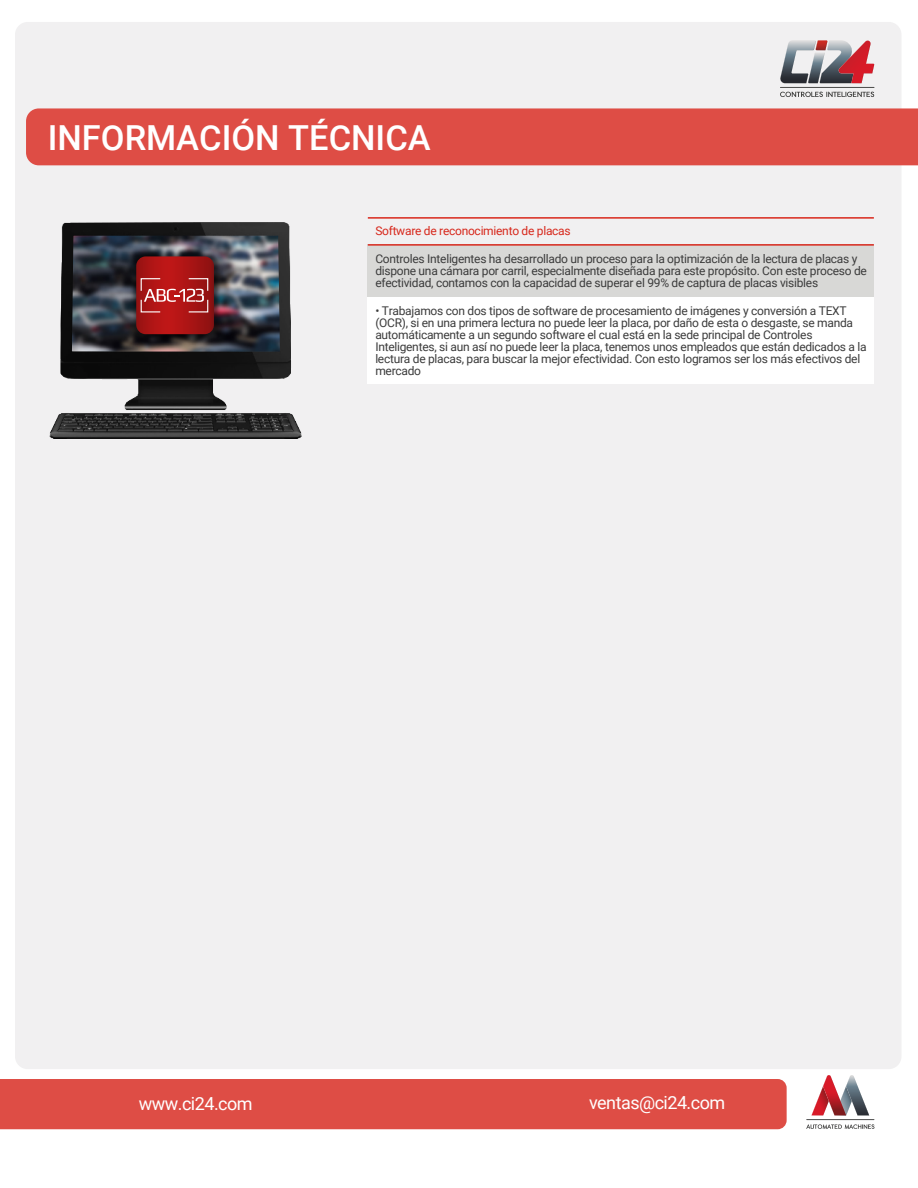
<style>
.page{position:relative;width:918px;height:1188px;background:#fff}
.page>*{position:absolute;margin:0;border:0;box-sizing:border-box;transform-origin:0 0}
.t1{font:500 34.5px "Roboto";color:#fff}
.t2{font:18px "Roboto";letter-spacing:-.03em;color:#fff}
.t3{font:12px/12px "Roboto";letter-spacing:-.02em;color:#3b3b3b}
.t4{font:12px "Roboto";letter-spacing:-.02em;color:#d7281c}
</style>
<div class="page">
<div style="left:15px;top:22px;width:887px;height:1047px;background:#f1f0f1;border-radius:13px"></div>
<div style="left:0;top:1079px;width:787px;height:50px;background:#de4d45"></div>
<div style="left:26px;top:108px;width:892px;height:57px;background:#de4d45"></div>
<svg style="left:811px;top:1075px;width:58px;height:41px"></svg>
<hr style="left:806px;top:1119px;width:68px;height:1px;background:#3c3c3b">
<svg style="left:806px;top:1124px;width:68px;height:5px"></svg>
<hr style="left:780px;top:87px;width:94px;height:1px;background:#3c3c3b">
<svg style="left:780px;top:40px;width:94px;height:43px"></svg>
<svg style="left:780px;top:92px;width:94px;height:5px"></svg>
<img style="left:49px;top:222px;width:253px;height:217px">
<img style="left:72px;top:236px;width:208px;height:116px">
<img style="left:81px;top:222px;width:191px;height:170px">
<svg style="left:136px;top:256px;width:78px;height:78px"></svg>
<div style="left:368px;top:245px;width:506px;height:52px;background:#d8d8d6"></div>
<hr style="left:368px;top:217px;width:506px;height:2px;background:#d9281c">
<hr style="left:368px;top:244px;width:506px;height:2px;background:#d9281c">
<div style="left:368px;top:297px;width:506px;height:87px;background:#fff"></div>
<h1 class="t1" style="left:48px;top:113px;width:385px">INFORMACIÓN TÉCNICA</h1>
<p class="t4" style="left:375px;top:222px;width:197px">Software de reconocimiento de placas</p>
<p class="t3" style="left:375px;top:252px;width:493px">Controles Inteligentes ha desarrollado un proceso para la optimización de la lectura de placas y dispone una cámara por carril, especialmente diseñada para este propósito. Con este proceso de efectividad, contamos con la capacidad de superar el 99% de captura de placas visibles</p>
<p class="t3" style="left:375px;top:304px;width:493px">• Trabajamos con dos tipos de software de procesamiento de imágenes y conversión a TEXT (OCR), si en una primera lectura no puede leer la placa, por daño de esta o desgaste, se manda automáticamente a un segundo software el cual está en la sede principal de Controles Inteligentes, si aun así no puede leer la placa, tenemos unos empleados que están dedicados a la lectura de placas, para buscar la mejor efectividad. Con esto logramos ser los más efectivos del mercado</p>
<h2 class="t2" style="left:139px;top:1091px;width:115px">www.ci24.com</h2>
<h2 class="t2" style="left:589px;top:1090px;width:138px">ventas@ci24.com</h2>
</div>
